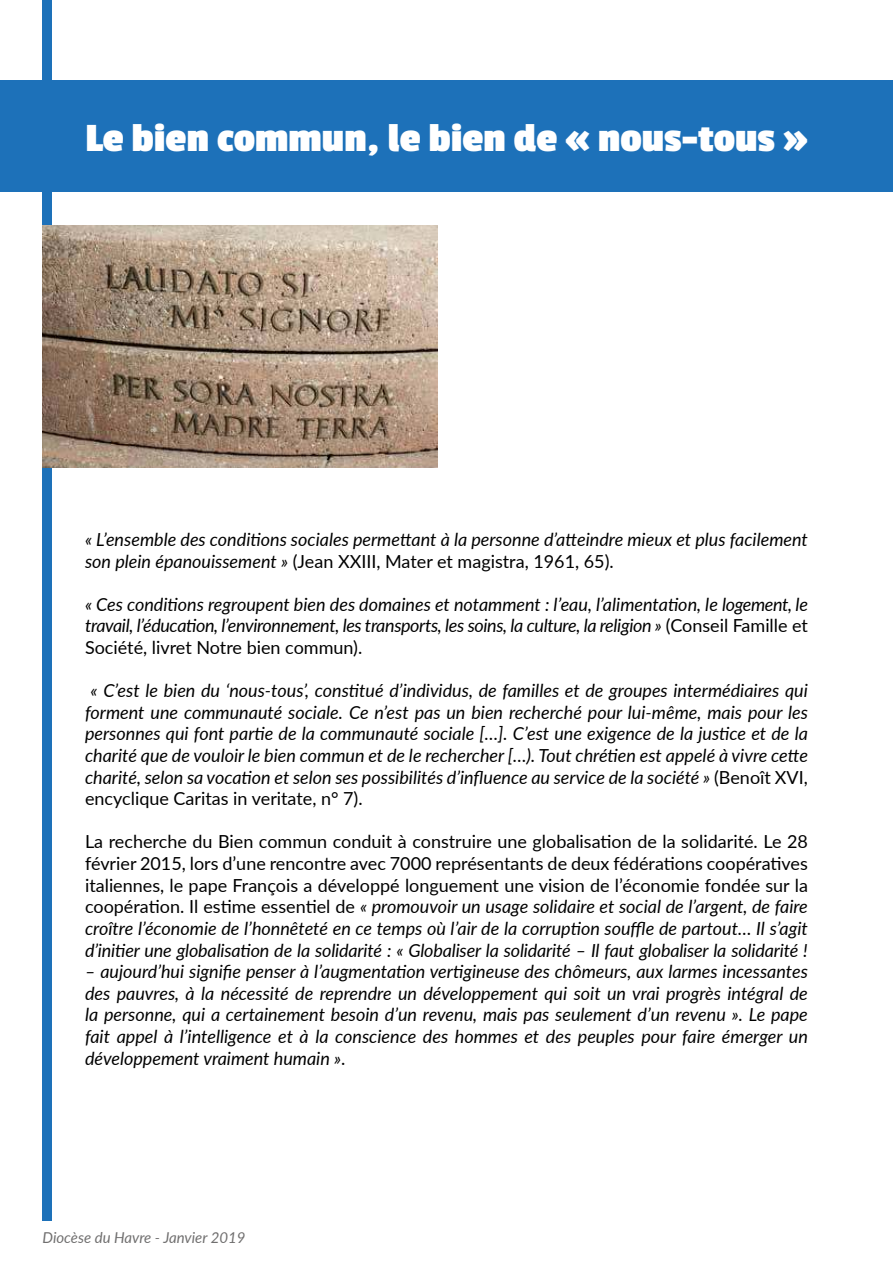
<style>
.page{position:relative;width:893px;height:1263px;background:#fff}
.page>*{position:absolute;margin:0;border:0;box-sizing:border-box;transform-origin:0 0}
.t1{font:700 42px "Passion One";color:#fff}
.t2{font:italic 18px/21.6px "Lato";color:#000;text-align:justify}
.t3{font:18px/21.6px "Lato";color:#000;text-align:justify}
.t4{font:italic 15px "Lato";color:#706f6f}
.s1{font-style:normal}
.s2{font-style:italic}
</style>
<div class="page">
<div style="left:0;top:81px;width:893px;height:110px;background:#1d71b9"></div>
<div style="left:43px;top:0;width:8px;height:1220px;background:#1d71b9"></div>
<img style="left:43px;top:225px;width:395px;height:243px">
<h1 class="t1" style="left:86px;top:118px;width:723px">Le bien commun, le bien de « nous-tous »</h1>
<p class="t2" style="left:85px;top:528px;width:724px">« L’ensemble des condiions sociales permetant à la personne d’ateindre mieux et plus facilement son plein épanouissement » <span class="s1">(Jean XXIII, Mater et magistra, 1961, 65).</span></p>
<p class="t2" style="left:85px;top:593px;width:724px">« Ces condiions regroupent bien des domaines et notamment : l’eau, l’alimentaion, le logement, le travail, l’éducaion, l’environnement, les transports, les soins, la culture, la religion » <span class="s1">(Conseil Famille et Société, livret Notre bien commun).</span></p>
<p class="t2" style="left:85px;top:679px;width:724px;text-indent:6px">« C’est le bien du ‘nous-tous’, consitué d’individus, de familles et de groupes intermédiaires qui forment une communauté sociale. Ce n’est pas un bien recherché pour lui-même, mais pour les personnes qui font parie de la communauté sociale […]. C’est une exigence de la jusice et de la charité que de vouloir le bien commun et de le rechercher […). Tout chréien est appelé à vivre cete charité, selon sa vocaion et selon ses possibilités d’inluence au service de la société » <span class="s1">(Benoît XVI, encyclique Caritas in veritate, n° 7).</span></p>
<p class="t3" style="left:85px;top:830px;width:724px">La recherche du Bien commun conduit à construire une globalisaion de la solidarité. Le 28 février 2015, lors d’une rencontre avec 7000 représentants de deux fédéraions coopéraives italiennes, le pape François a développé longuement une vision de l’économie fondée sur la coopéraion. Il esime esseniel de <span class="s2">« promouvoir un usage solidaire et social de l’argent, de faire croître l’économie de l’honnêteté en ce temps où l’air de la corrupion soule de partout… Il s’agit d’iniier une globalisaion de la solidarité : « Globaliser la solidarité – Il faut globaliser la solidarité !</span></p>
<p class="t2" style="left:85px;top:960px;width:724px">– aujourd’hui signiie penser à l’augmentaion verigineuse des chômeurs, aux larmes incessantes des pauvres, à la nécessité de reprendre un développement qui soit un vrai progrès intégral de la personne, qui a certainement besoin d’un revenu, mais pas seulement d’un revenu ». Le pape fait appel à l’intelligence et à la conscience des hommes et des peuples pour faire émerger un développement vraiment humain »<span class="s1">.</span></p>
<p class="t4" style="left:43px;top:1232px;width:204px">Diocèse du Havre - Janvier 2019</p>
</div>
